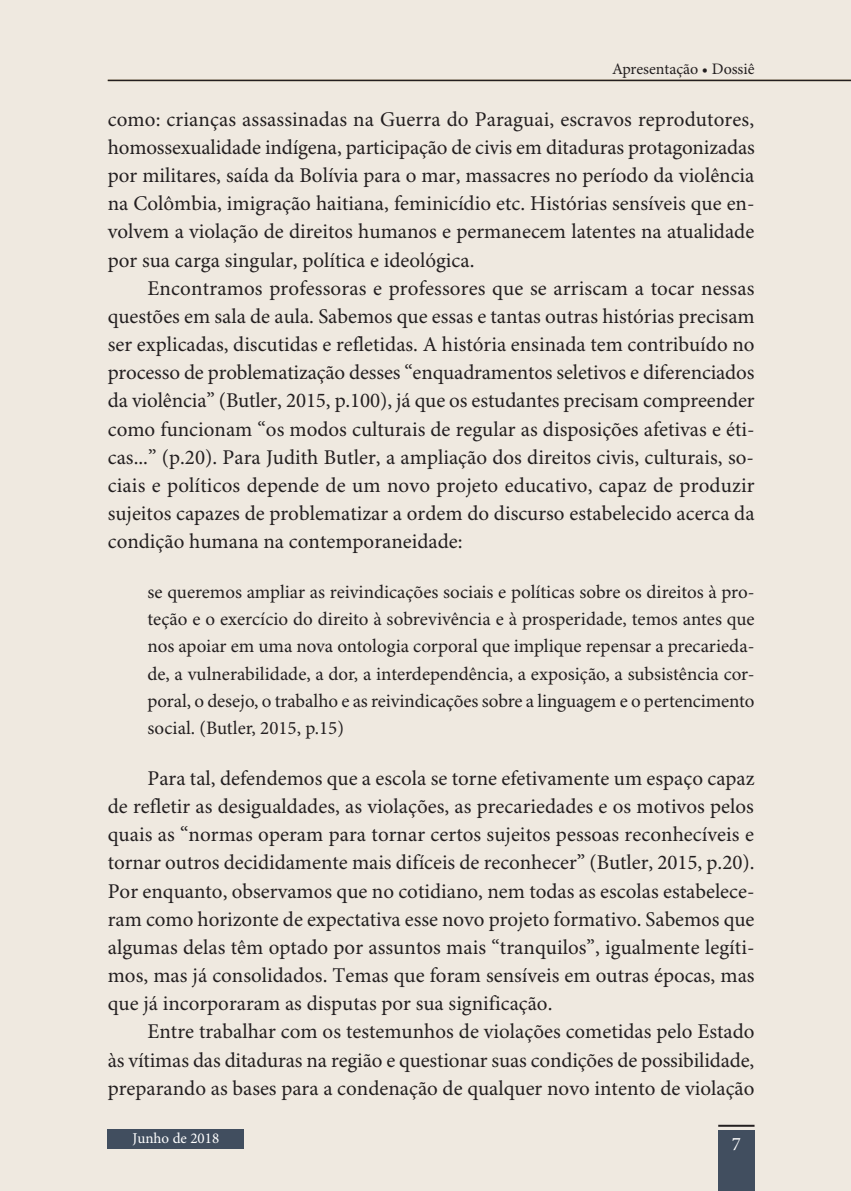
<style>
.page{position:relative;width:851px;height:1191px;background:#fff}
.page>*{position:absolute;margin:0;border:0;box-sizing:border-box;transform-origin:0 0}
.t1{font:21px/28.2px "Minion Pro";color:#231f20;text-align:justify}
.t2{font:19px/27.2px "Minion Pro";letter-spacing:-.005em;color:#231f20;text-align:justify}
.t3{font:19px "Minion Pro";color:#fff}
.t4{font:16px "Minion Pro";color:#231f20}
.t5{font:15px "Minion Pro";color:#fff}
</style>
<div class="page">
<div style="left:0;top:0;width:850px;height:1191px;background:#efe9e0"></div>
<div style="left:718px;top:1130px;width:36px;height:61px;background:#414e5f"></div>
<hr style="left:718px;top:1124px;width:36px;height:2px;background:#231f20">
<hr style="left:108px;top:80px;width:742px;height:1px;background:#231f20">
<div style="left:108px;top:1129px;width:136px;height:20px;background:#414e5f"></div>
<p class="t4" style="left:612px;top:59px;width:144px">Apresentação • Dossiê</p>
<p class="t1" style="left:108px;top:106px;width:648px">como: crianças assassinadas na Guerra do Paraguai, escravos reprodutores, homossexualidade indígena, participação de civis em ditaduras protagonizadas por militares, saída da Bolívia para o mar, massacres no período da violência na Colômbia, imigração haitiana, feminicídio etc. Histórias sensíveis que en&shy;volvem a violação de direitos humanos e permanecem latentes na atualidade por sua carga singular, política e ideológica.</p>
<p class="t1" style="left:108px;top:275px;width:648px;text-indent:40px">Encontramos professoras e professores que se arriscam a tocar nessas questões em sala de aula. Sabemos que essas e tantas outras histórias precisam ser explicadas, discutidas e refletidas. A história ensinada tem contribuído no processo de problematização desses “enquadramentos seletivos e diferenciados da violência” (Butler, 2015, p.100), já que os estudantes precisam compreender como funcionam “os modos culturais de regular as disposições afetivas e éti&shy;cas...” (p.20). Para Judith Butler, a ampliação dos direitos civis, culturais, so&shy;ciais e políticos depende de um novo projeto educativo, capaz de produzir sujeitos capazes de problematizar a ordem do discurso estabelecido acerca da condição humana na contemporaneidade:</p>
<p class="t2" style="left:147px;top:579px;width:608px">se queremos ampliar as reivindicações sociais e políticas sobre os direitos à pro&shy;teção e o exercício do direito à sobrevivência e à prosperidade, temos antes que nos apoiar em uma nova ontologia corporal que implique repensar a precarieda&shy;de, a vulnerabilidade, a dor, a interdependência, a exposição, a subsistência cor&shy;poral, o desejo, o trabalho e as reivindicações sobre a linguagem e o pertencimento social. (Butler, 2015, p.15)</p>
<p class="t1" style="left:108px;top:765px;width:648px;text-indent:40px">Para tal, defendemos que a escola se torne efetivamente um espaço capaz de refletir as desigualdades, as violações, as precariedades e os motivos pelos quais as “normas operam para tornar certos sujeitos pessoas reconhecíveis e tornar outros decididamente mais difíceis de reconhecer” (Butler, 2015, p.20).<br>Por enquanto, observamos que no cotidiano, nem todas as escolas estabelece&shy;ram como horizonte de expectativa esse novo projeto formativo. Sabemos que algumas delas têm optado por assuntos mais “tranquilos”, igualmente legíti&shy;mos, mas já consolidados. Temas que foram sensíveis em outras épocas, mas que já incorporaram as disputas por sua significação.</p>
<p class="t1" style="left:108px;top:1018px;width:648px;text-indent:40px">Entre trabalhar com os testemunhos de violações cometidas pelo Estado às vítimas das ditaduras na região e questionar suas condições de possibilidade, preparando as bases para a condenação de qualquer novo intento de violação</p>
<p class="t3" style="left:731px;top:1132px;width:11px">7</p>
<p class="t5" style="left:119px;top:1129px;width:115px">Dezembro de 2016</p>
<p class="t5" style="left:132px;top:1129px;width:88px">Junho de 2018</p>
</div>
